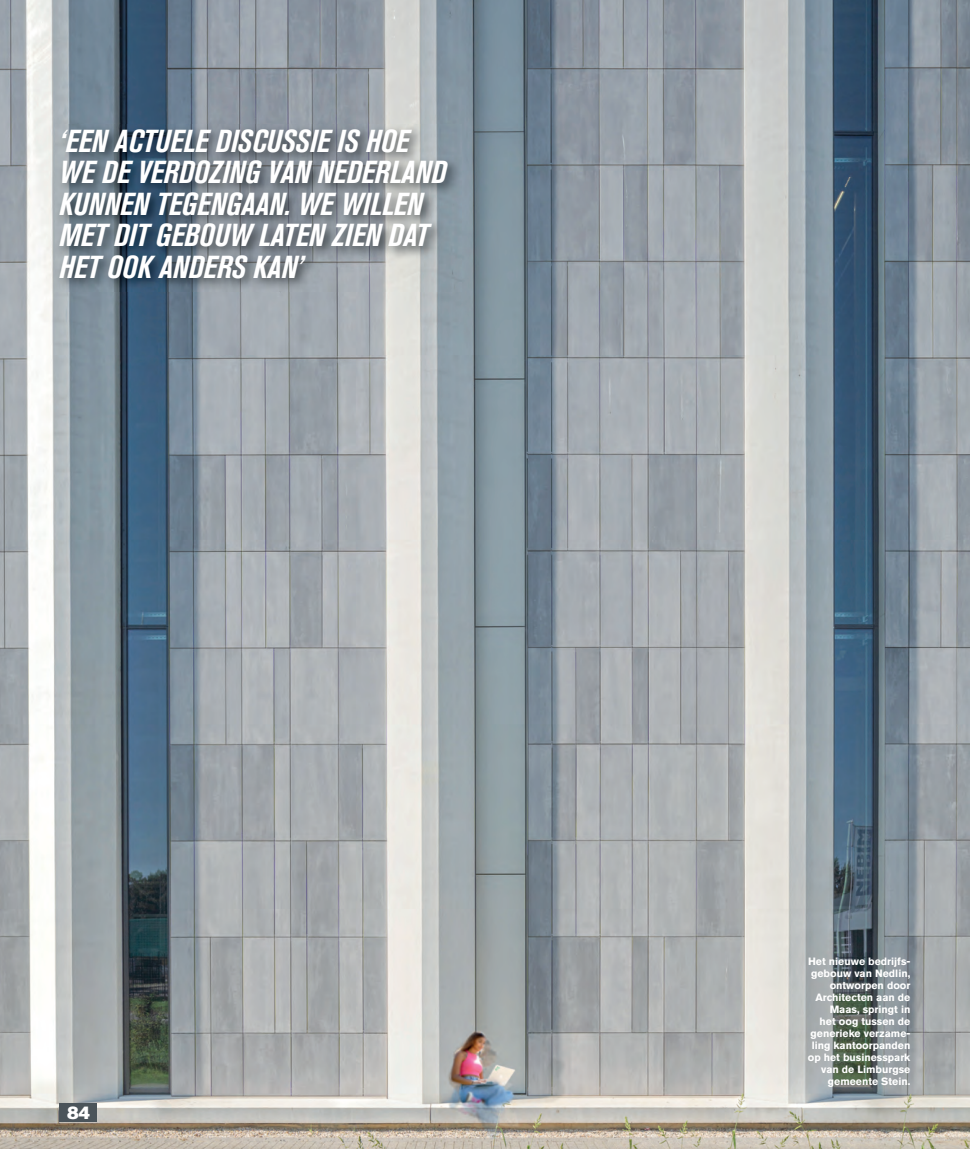
<style>
.page{position:relative;width:970px;height:1149px;background:#fff}
.page>*{position:absolute;margin:0;border:0;box-sizing:border-box;transform-origin:0 0}
.t1{font:italic 700 condensed 31.5px/31.5px "Akzidenz Grotesk BE";color:#fff}
.t2{font:18px "Akzidenz Grotesk BE Super";color:#fff}
.t3{font:700 10.5px/12px "Akzidenz Grotesk BE";color:#fff;text-align:right}
</style>
<div class="page">
<img style="left:0;top:0;width:969px;height:1148px">
<img style="left:56px;top:124px;width:405px;height:167px">
<div style="left:60px;top:1102px;width:37px;height:18px;background:#4b545a"></div>
<h1 class="t1" style="left:60px;top:125px;width:388px">‘EEN ACTUELE DISCUSSIE IS HOE<br>WE DE VERDOZING VAN NEDERLAND<br>KUNNEN TEGENGAAN. WE WILLEN<br>MET DIT GEBOUW LATEN ZIEN DAT<br>HET OOK ANDERS KAN’</h1>
<h2 class="t2" style="left:67px;top:1101px;width:24px">84</h2>
<p class="t3" style="left:807px;top:955px;width:104px">Het nieuwe bedrijfs&shy;gebouw van Nedlin, ontworpen door<br>Architecten aan de<br>Maas, springt in<br>het oog tussen de generieke verzame&shy;ling kantoorpanden op het businesspark van de Limburgse gemeente Stein.</p>
</div>
